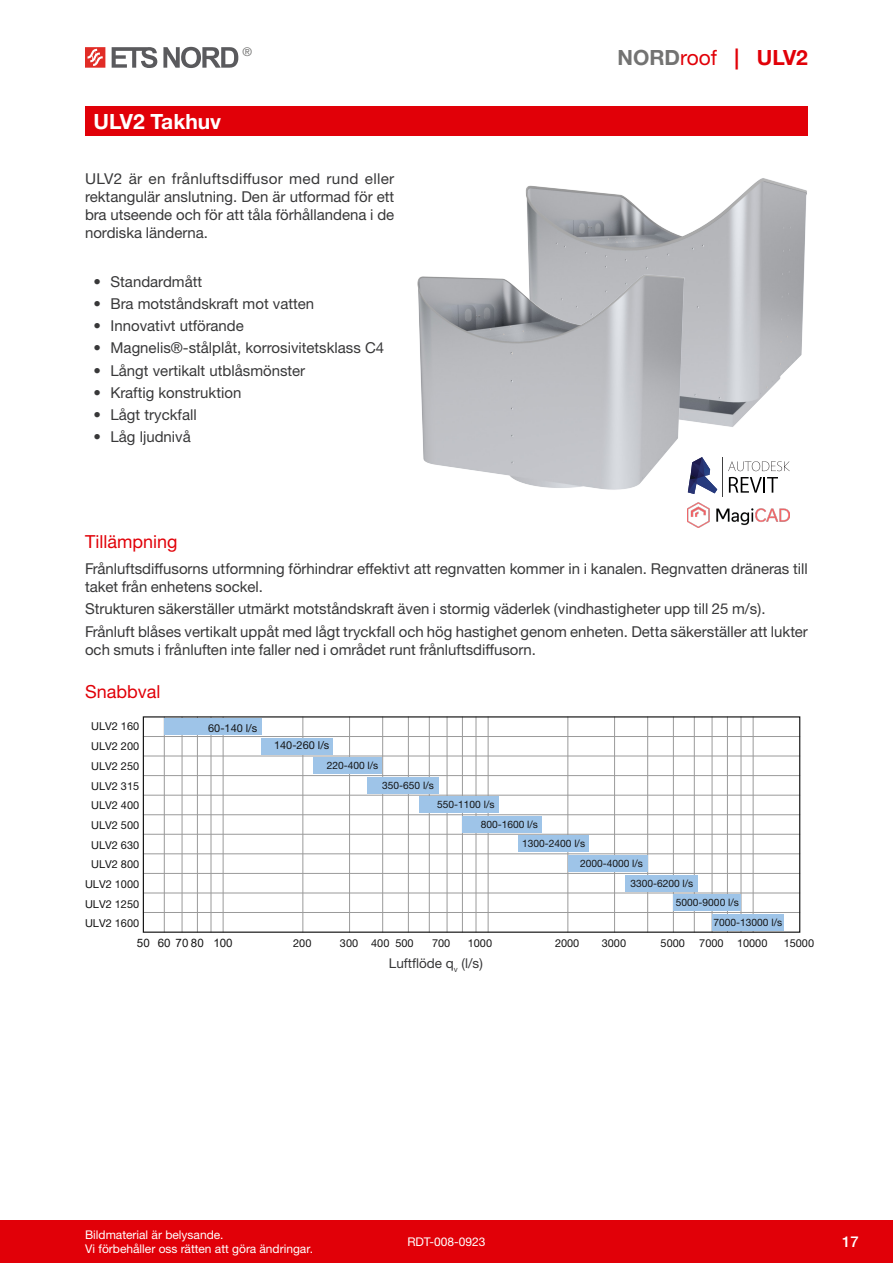
<style>
.page{position:relative;width:893px;height:1263px;background:#fff}
.page>*{position:absolute;margin:0;border:0;box-sizing:border-box;transform-origin:0 0}
.t1{font:700 21px "Helvetica Neue LTW1 G";color:#e10008}
.Tootenimi{font:700 21px "Helvetica Neue LTW1 G";color:#fff}
.Pealkiri{font:18px "Helvetica Neue LTW1 G";color:#e10008}
.Tekst{font:15px/18px "Helvetica Neue LTW1 G";color:#383839}
.t2{font:500 15px "Helvetica Neue LTW1 G";color:#fff}
.Graafiku_tekst{font:13.5px "Helvetica Neue LTW1 G";color:#383839}
.t3{font:12px/14.4px "Helvetica Neue LTW1 G";color:#fff}
.t4{font:12px "Helvetica Neue LTW1 G";color:#737372}
.t5{font:11.55px "Arial";color:#141414}
.t6{font:10.95px "Helvetica Neue LTW1 G";color:#141414}
.t7{font:500 10.95px "Helvetica Neue LTW1 G";color:#141414}
.t8{font:10.2px "Helvetica Neue LTW1 G";color:#141414}
.s1{color:#737372}
.s2{font-weight:400}
</style>
<div class="page">
<div style="left:0;top:1220px;width:893px;height:43px;background:#e10008"></div>
<svg style="left:112px;top:47px;width:45px;height:21px"></svg>
<svg style="left:163px;top:47px;width:75px;height:21px"></svg>
<svg style="left:85px;top:47px;width:20px;height:21px"></svg>
<div style="left:85px;top:106px;width:723px;height:30px;background:#e10008"></div>
<img style="left:525px;top:178px;width:282px;height:249px">
<img style="left:417px;top:234px;width:279px;height:276px">
<img style="left:688px;top:502px;width:102px;height:26px">
<svg style="left:729px;top:477px;width:49px;height:16px"></svg>
<svg style="left:728px;top:461px;width:62px;height:10px"></svg>
<hr style="left:723px;top:457px;width:1px;height:39px;background:#404041">
<svg style="left:688px;top:457px;width:29px;height:37px"></svg>
<hr style="left:164px;top:717px;width:1px;height:215px;background:#9a9a9a">
<hr style="left:182px;top:717px;width:1px;height:215px;background:#9a9a9a">
<hr style="left:197px;top:717px;width:1px;height:215px;background:#9a9a9a">
<hr style="left:210px;top:717px;width:1px;height:215px;background:#9a9a9a">
<hr style="left:223px;top:717px;width:1px;height:215px;background:#9a9a9a">
<hr style="left:302px;top:717px;width:1px;height:215px;background:#9a9a9a">
<hr style="left:349px;top:717px;width:1px;height:215px;background:#9a9a9a">
<hr style="left:382px;top:717px;width:1px;height:215px;background:#9a9a9a">
<hr style="left:408px;top:717px;width:1px;height:215px;background:#9a9a9a">
<hr style="left:429px;top:717px;width:1px;height:215px;background:#9a9a9a">
<hr style="left:447px;top:717px;width:1px;height:215px;background:#9a9a9a">
<hr style="left:462px;top:717px;width:1px;height:215px;background:#9a9a9a">
<hr style="left:475px;top:717px;width:1px;height:215px;background:#9a9a9a">
<hr style="left:488px;top:717px;width:1px;height:215px;background:#9a9a9a">
<hr style="left:567px;top:717px;width:1px;height:215px;background:#9a9a9a">
<hr style="left:614px;top:717px;width:1px;height:215px;background:#9a9a9a">
<hr style="left:647px;top:717px;width:1px;height:215px;background:#9a9a9a">
<hr style="left:673px;top:717px;width:1px;height:215px;background:#9a9a9a">
<hr style="left:694px;top:717px;width:1px;height:215px;background:#9a9a9a">
<hr style="left:712px;top:717px;width:1px;height:215px;background:#9a9a9a">
<hr style="left:727px;top:717px;width:1px;height:215px;background:#9a9a9a">
<hr style="left:740px;top:717px;width:1px;height:215px;background:#9a9a9a">
<hr style="left:753px;top:717px;width:1px;height:215px;background:#9a9a9a">
<hr style="left:143px;top:912px;width:657px;height:1px;background:#9a9a9a">
<hr style="left:143px;top:892px;width:657px;height:1px;background:#9a9a9a">
<hr style="left:143px;top:873px;width:657px;height:1px;background:#9a9a9a">
<hr style="left:143px;top:853px;width:657px;height:1px;background:#9a9a9a">
<hr style="left:143px;top:834px;width:657px;height:1px;background:#9a9a9a">
<hr style="left:143px;top:814px;width:657px;height:1px;background:#9a9a9a">
<hr style="left:143px;top:795px;width:657px;height:1px;background:#9a9a9a">
<hr style="left:143px;top:775px;width:657px;height:1px;background:#9a9a9a">
<hr style="left:143px;top:755px;width:657px;height:1px;background:#9a9a9a">
<hr style="left:143px;top:736px;width:657px;height:1px;background:#9a9a9a">
<div style="left:143px;top:716px;width:657px;height:217px;border:1px solid #141414"></div>
<div style="left:164px;top:719px;width:97px;height:16px;background:#9ec4e8"></div>
<div style="left:261px;top:738px;width:72px;height:16px;background:#9ec4e8"></div>
<div style="left:313px;top:757px;width:69px;height:17px;background:#9ec4e8"></div>
<div style="left:367px;top:777px;width:71px;height:16px;background:#9ec4e8"></div>
<div style="left:419px;top:796px;width:80px;height:17px;background:#9ec4e8"></div>
<div style="left:462px;top:816px;width:80px;height:16px;background:#9ec4e8"></div>
<div style="left:518px;top:836px;width:71px;height:16px;background:#9ec4e8"></div>
<div style="left:568px;top:855px;width:79px;height:16px;background:#9ec4e8"></div>
<div style="left:625px;top:875px;width:73px;height:16px;background:#9ec4e8"></div>
<div style="left:673px;top:894px;width:68px;height:17px;background:#9ec4e8"></div>
<div style="left:712px;top:914px;width:71px;height:16px;background:#9ec4e8"></div>
<p class="t4" style="left:242px;top:44px;width:11px">®</p>
<p class="Tootenimi" style="left:94px;top:108px;width:129px">ULV2 Takhuv</p>
<p class="Tekst" style="left:85px;top:169px;width:311px;text-align:justify">ULV2 är en frånluftsdiffusor med rund eller rektangulär anslutning. Den är utformad för ett bra utseende och för att tåla förhållandena i de nordiska länderna.</p>
<p class="Tekst" style="left:94px;top:272px;width:110px">• Standardmått</p>
<p class="Tekst" style="left:94px;top:294px;width:222px">• Bra motståndskraft mot vatten</p>
<p class="Tekst" style="left:94px;top:317px;width:152px">• Innovativt utförande</p>
<p class="Tekst" style="left:94px;top:339px;width:292px">• Magnelis®-stålplåt, korrosivitetsklass C4</p>
<p class="Tekst" style="left:94px;top:361px;width:213px">• Långt vertikalt utblåsmönster</p>
<p class="Tekst" style="left:94px;top:383px;width:149px">• Kraftig konstruktion</p>
<p class="Tekst" style="left:94px;top:406px;width:105px">• Lågt tryckfall</p>
<p class="Tekst" style="left:94px;top:428px;width:99px">• Låg ljudnivå</p>
<p class="t1" style="left:617px;top:44px;width:192px"><span class="s1">NORD</span><span class="s2">roof</span> | ULV2</p>
<p class="Pealkiri" style="left:85px;top:530px;width:94px">Tillämpning</p>
<p class="Tekst" style="left:85px;top:560px;width:724px">Frånluftsdiffusorns utformning förhindrar effektivt att regnvatten kommer in i kanalen. Regnvatten dräneras till taket från enhetens sockel.</p>
<p class="Tekst" style="left:85px;top:600px;width:682px">Strukturen säkerställer utmärkt motståndskraft även i stormig väderlek (vindhastigheter upp till 25 m/s).</p>
<p class="Tekst" style="left:85px;top:622px;width:724px">Frånluft blåses vertikalt uppåt med lågt tryckfall och hög hastighet genom enheten. Detta säkerställer att lukter och smuts i frånluften inte faller ned i området runt frånluftsdiffusorn.</p>
<p class="Pealkiri" style="left:85px;top:680px;width:77px">Snabbval</p>
<p class="t6" style="left:91px;top:720px;width:50px">ULV2 160</p>
<p class="t6" style="left:208px;top:721px;width:51px">60-140 l/s</p>
<p class="t6" style="left:91px;top:739px;width:50px">ULV2 200</p>
<p class="t6" style="left:91px;top:759px;width:50px">ULV2 250</p>
<p class="t6" style="left:91px;top:779px;width:50px">ULV2 315</p>
<p class="t6" style="left:274px;top:739px;width:57px">140-260 l/s</p>
<p class="t8" style="left:327px;top:759px;width:53px">220-400 l/s</p>
<p class="t8" style="left:382px;top:779px;width:53px">350-650 l/s</p>
<p class="t8" style="left:437px;top:798px;width:59px">550-1100 l/s</p>
<p class="t8" style="left:481px;top:818px;width:59px">800-1600 l/s</p>
<p class="t8" style="left:522px;top:837px;width:64px">1300-2400 l/s</p>
<p class="t8" style="left:580px;top:857px;width:64px">2000-4000 l/s</p>
<p class="t8" style="left:630px;top:877px;width:64px">3300-6200 l/s</p>
<p class="t8" style="left:676px;top:896px;width:64px">5000-9000 l/s</p>
<p class="t8" style="left:714px;top:916px;width:70px">7000-13000 l/s</p>
<p class="Graafiku_tekst" style="left:389px;top:955px;width:95px">Luftflöde q<sub>v</sub> (l/s)</p>
<p class="t6" style="left:91px;top:798px;width:50px">ULV2 400</p>
<p class="t6" style="left:91px;top:818px;width:50px">ULV2 500</p>
<p class="t6" style="left:91px;top:838px;width:50px">ULV2 630</p>
<p class="t6" style="left:91px;top:858px;width:50px">ULV2 800</p>
<p class="t6" style="left:85px;top:877px;width:56px">ULV2 1000</p>
<p class="t6" style="left:85px;top:897px;width:56px">ULV2 1250</p>
<p class="t6" style="left:85px;top:917px;width:56px">ULV2 1600</p>
<p class="t5" style="left:137px;top:935px;width:97px">50 60 70 80 100</p>
<p class="t6" style="left:293px;top:936px;width:20px">200</p>
<p class="t6" style="left:340px;top:936px;width:75px">300 400 500</p>
<p class="t6" style="left:432px;top:936px;width:20px">700</p>
<p class="t6" style="left:468px;top:936px;width:26px">1000</p>
<p class="t6" style="left:555px;top:936px;width:26px">2000</p>
<p class="t6" style="left:602px;top:936px;width:26px">3000</p>
<p class="t6" style="left:661px;top:936px;width:26px">5000</p>
<p class="t6" style="left:699px;top:936px;width:70px">7000 10000</p>
<p class="t6" style="left:784px;top:936px;width:32px">15000</p>
<p class="t7" style="left:429px;top:954px;width:85px">Õhuhulk q v (l/s)</p>
<p class="t3" style="left:85px;top:1227px;width:230px">Bildmaterial är belysande.<br>Vi förbehåller oss rätten att göra ändringar.</p>
<p class="t3" style="left:407px;top:1234px;width:80px">RDT-008-0923</p>
<p class="t2" style="left:842px;top:1233px;width:18px">17</p>
</div>
